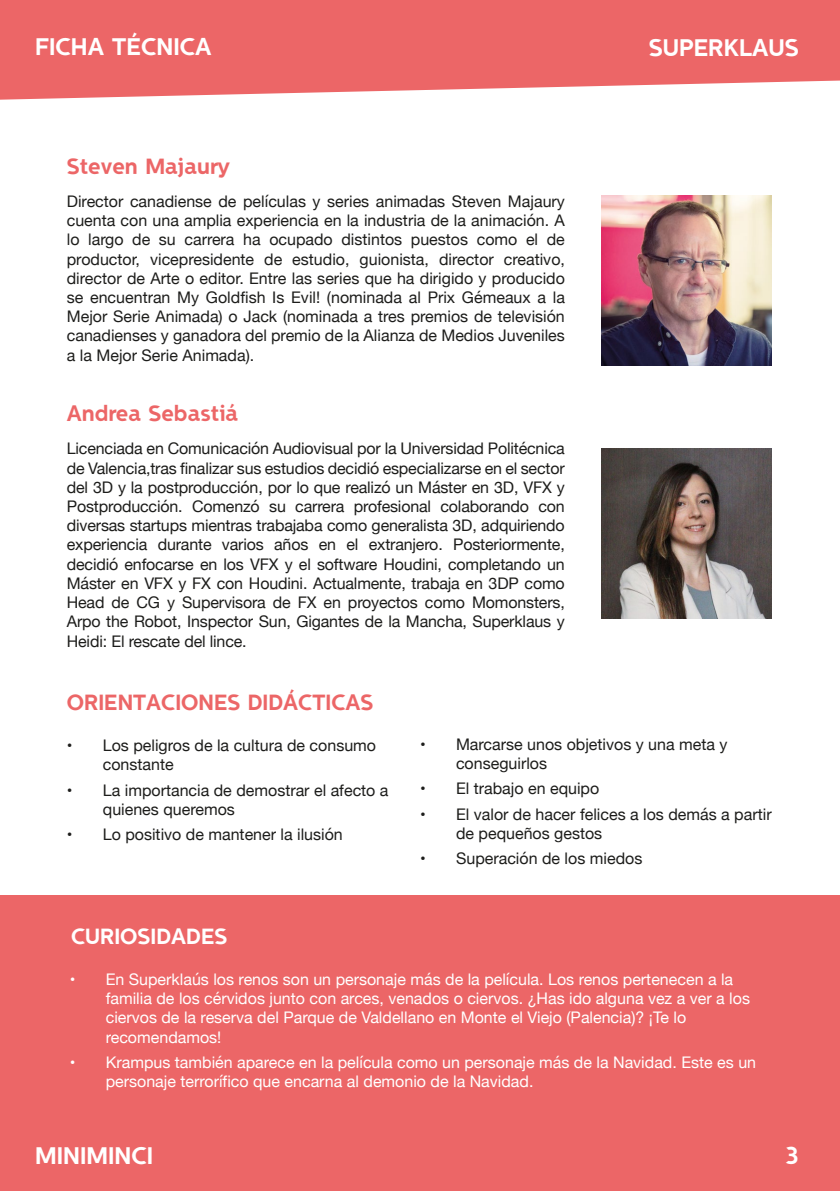
<style>
.page{position:relative;width:840px;height:1191px;background:#fff}
.page>*{position:absolute;margin:0;border:0;box-sizing:border-box;transform-origin:0 0}
.t1{font:24px "SEMINCISANS Regular";color:#fff}
.t2{font:22px "SEMINCISANS Regular";color:#ec6667}
.t3{font:22px "SEMINCISANS Regular";color:#fff}
.t4{font:16px/19.2px "Helvetica Neue";color:#1d1d1b}
.t5{font:16px/19.2px "Helvetica Neue";color:#fff}
</style>
<div class="page">
<div style="left:0;top:895px;width:839px;height:296px;background:#ec6667"></div>
<svg style="left:0;top:0;width:839px;height:100px;background:#ed7575"></svg>
<img style="left:601px;top:448px;width:170px;height:170px">
<img style="left:601px;top:195px;width:170px;height:171px">
<h1 class="t1" style="left:35px;top:32px;width:178px">FICHA TÉCNICA</h1>
<h1 class="t1" style="left:648px;top:33px;width:152px">SUPERKLAUS</h1>
<h2 class="t2" style="left:67px;top:153px;width:165px">Steven Majaury</h2>
<p class="t4" style="left:67px;top:193px;width:499px;text-align:justify">Director canadiense de películas y series animadas Steven Majaury cuenta con una amplia experiencia en la industria de la animación. A lo largo de su carrera ha ocupado distintos puestos como el de productor, vicepresidente de estudio, guionista, director creativo, director de Arte o editor. Entre las series que ha dirigido y producido se encuentran My Goldfish Is Evil! (nominada al Prix Gémeaux a la Mejor Serie Animada) o Jack (nominada a tres premios de televisión canadienses y ganadora del premio de la Alianza de Medios Juveniles a la Mejor Serie Animada).</p>
<h2 class="t2" style="left:67px;top:400px;width:173px">Andrea Sebastiá</h2>
<p class="t4" style="left:67px;top:440px;width:499px;text-align:justify">Licenciada en Comunicación Audiovisual por la Universidad Politécnica de Valencia,tras finalizar sus estudios decidió especializarse en el sector del 3D y la postproducción, por lo que realizó un Máster en 3D, VFX y Postproducción. Comenzó su carrera profesional colaborando con diversas startups mientras trabajaba como generalista 3D, adquiriendo experiencia durante varios años en el extranjero. Posteriormente, decidió enfocarse en los VFX y el software Houdini, completando un Máster en VFX y FX con Houdini. Actualmente, trabaja en 3DP como Head de CG y Supervisora de FX en proyectos como Momonsters, Arpo the Robot, Inspector Sun, Gigantes de la Mancha, Superklaus y Heidi: El rescate del lince.</p>
<h2 class="t2" style="left:67px;top:689px;width:308px">ORIENTACIONES DIDÁCTICAS</h2>
<p class="t4" style="left:103px;top:736px;width:274px;text-indent:-36px">• Los peligros de la cultura de consumo constante</p>
<p class="t4" style="left:103px;top:781px;width:287px;text-indent:-36px">• La importancia de demostrar el afecto a quienes queremos</p>
<p class="t4" style="left:67px;top:825px;width:277px">• Lo positivo de mantener la ilusión</p>
<p class="t4" style="left:456px;top:735px;width:273px;text-indent:-36px">• Marcarse unos objetivos y una meta y conseguirlos</p>
<p class="t4" style="left:420px;top:780px;width:181px">• El trabajo en equipo</p>
<p class="t4" style="left:456px;top:805px;width:317px;text-indent:-36px">• El valor de hacer felices a los demás a partir de pequeños gestos</p>
<p class="t4" style="left:420px;top:849px;width:224px">• Superación de los miedos</p>
<h2 class="t3" style="left:71px;top:923px;width:158px">CURIOSIDADES</h2>
<p class="t5" style="left:106px;top:970px;width:645px;text-indent:-36px">• En Superklaús los renos son un personaje más de la película. Los renos pertenecen a la familia de los cérvidos junto con arces, venados o ciervos. ¿Has ido alguna vez a ver a los ciervos de la reserva del Parque de Valdellano en Monte el Viejo (Palencia)? ¡Te lo recomendamos!</p>
<p class="t5" style="left:106px;top:1053px;width:651px;text-indent:-36px">• Krampus también aparece en la película como un personaje más de la Navidad. Este es un personaje terrorífico que encarna al demonio de la Navidad.</p>
<h1 class="t1" style="left:35px;top:1141px;width:120px">MINIMINCI</h1>
<h1 class="t1" style="left:784px;top:1141px;width:15px">3</h1>
</div>
